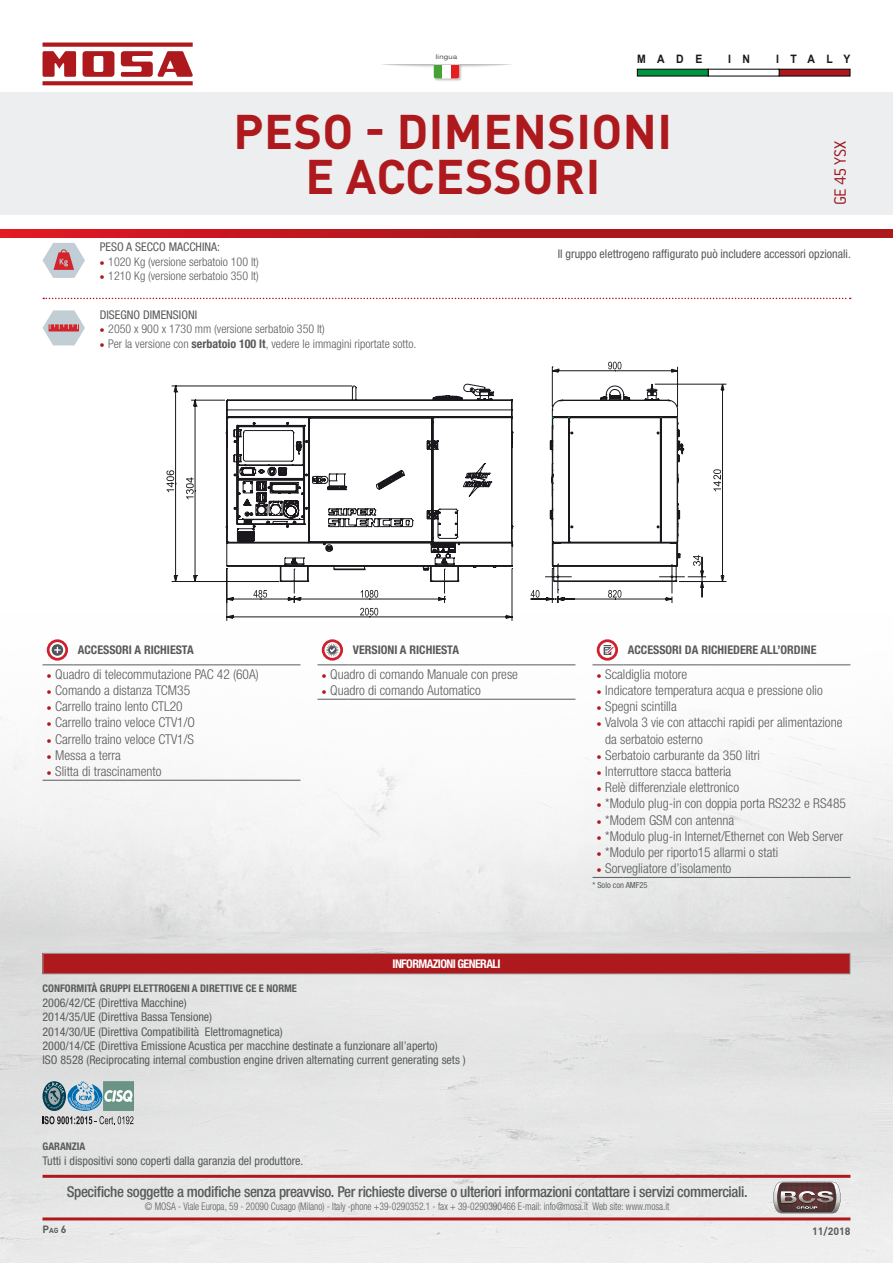
<style>
.page{position:relative;width:893px;height:1263px;background:#fff}
.page>*{position:absolute;margin:0;border:0;box-sizing:border-box;transform-origin:0 0}
.Stile_Titolo_GE{font:700 48px "DIN Pro";letter-spacing:.01em;color:#ad191d}
.Macchina_Laterale{font:300 18px "Conduit ITC";letter-spacing:-.02em;color:#9c1923}
.t1{font:500 condensed 15px "Helvetica Neue LTW1 G";letter-spacing:-.025em;color:#595a5b}
.t2{font:300 condensed 13.5px/16.2px "Helvetica Neue LTW1 G";color:#595a5b}
.Stile_DATI_TECNICI{font:condensed 12px/14.4px "Helvetica Neue LTW1 G";color:#595a5b}
.t3{font:300 condensed 12px "Helvetica Neue LTW1 G";color:#595a5b}
.t4{font:700 condensed 12px "Helvetica Neue LTW1 G";color:#595a5b}
.t5{font:700 condensed 12px "Helvetica Neue LTW1 G";letter-spacing:-.05em;color:#fff}
.t6{font:700 11.55px "Arial";letter-spacing:1.1em;color:#1a181c;scale:.9 1}
.t7{font:300 condensed 10.5px "Helvetica Neue LTW1 G";color:#595a5b;scale:.9 1}
.t8{font:700 condensed 10.5px "Helvetica Neue LTW1 G";color:#595a5b}
.Titoli_Dati_Tecnici{font:700 10.5px "DIN Pro";color:#595a5b}
.Stile_note{font:condensed 8.4px "Helvetica Neue LTW1 G";color:#595a5b}
.t9{font:expanded 6.3px "Helvetica Neue LT Std";letter-spacing:.06em;color:#4c4c4e}
.s1{color:#ad191d}
.s2{font-weight:700}
.s3{font-size:7.35px}
</style>
<div class="page">
<img style="left:0;top:581px;width:893px;height:682px">
<svg style="left:43px;top:43px;width:150px;height:42px"></svg>
<div style="left:0;top:92px;width:893px;height:123px;background:#edeeef"></div>
<hr style="left:43px;top:1175px;width:807px;height:3px;background:#ad191d">
<hr style="left:43px;top:1217px;width:807px;height:3px;background:#ad191d">
<svg style="left:773px;top:1182px;width:68px;height:31px;background:#7c6867"></svg>
<svg style="left:1px;top:230px;width:892px;height:7px;background:#ba181e"></svg>
<div style="left:433px;top:64px;width:29px;height:18px;background:#1a181c;opacity:.27"></div>
<svg style="left:442px;top:65px;width:9px;height:13px"></svg>
<div style="left:434px;top:65px;width:8px;height:13px;background:#46a235"></div>
<div style="left:451px;top:65px;width:8px;height:13px;background:#e41f1f"></div>
<div style="left:779px;top:69px;width:71px;height:7px;background:#ad191d;border:1px solid #020203"></div>
<div style="left:637px;top:69px;width:72px;height:7px;background:#009340;border:1px solid #020203"></div>
<div style="left:43px;top:953px;width:807px;height:21px;background:#ad191d"></div>
<hr style="left:43px;top:953px;width:807px;height:1px;background:#9d9fa0">
<svg style="left:43px;top:954px;width:1px;height:19px"></svg>
<svg style="left:850px;top:954px;width:1px;height:19px"></svg>
<hr style="left:43px;top:973px;width:807px;height:1px;background:#9d9fa0">
<svg style="left:43px;top:1081px;width:90px;height:43px;background:#90a9b0"></svg>
<svg style="left:43px;top:310px;width:42px;height:35px"></svg>
<svg style="left:43px;top:243px;width:42px;height:35px"></svg>
<svg style="left:43px;top:298px;width:808px;height:1px"></svg>
<svg style="left:608px;top:362px;width:13px;height:4px"></svg>
<svg style="left:166px;top:470px;width:5px;height:22px"></svg>
<svg style="left:171px;top:366px;width:555px;height:255px"></svg>
<svg style="left:551px;top:476px;width:2px;height:7px"></svg>
<svg style="left:550px;top:441px;width:2px;height:9px"></svg>
<svg style="left:550px;top:510px;width:23px;height:83px"></svg>
<svg style="left:645px;top:388px;width:38px;height:205px"></svg>
<svg style="left:600px;top:395px;width:30px;height:5px"></svg>
<svg style="left:713px;top:469px;width:8px;height:22px"></svg>
<hr style="left:43px;top:664px;width:31px;height:1px;background:#595a5b">
<hr style="left:74px;top:664px;width:226px;height:1px;background:#595a5b">
<hr style="left:43px;top:780px;width:31px;height:1px;background:#595a5b">
<hr style="left:74px;top:780px;width:226px;height:1px;background:#595a5b">
<svg style="left:47px;top:640px;width:21px;height:20px"></svg>
<div style="left:47px;top:639px;width:21px;height:22px;border:3px solid #ce202e;border-radius:50%"></div>
<svg style="left:51px;top:644px;width:13px;height:12px"></svg>
<hr style="left:317px;top:664px;width:32px;height:1px;background:#595a5b">
<hr style="left:349px;top:664px;width:226px;height:1px;background:#595a5b">
<hr style="left:317px;top:699px;width:32px;height:1px;background:#595a5b">
<hr style="left:349px;top:699px;width:226px;height:1px;background:#595a5b">
<div style="left:322px;top:639px;width:21px;height:22px;border:3px solid #ce202e;border-radius:50%"></div>
<svg style="left:325px;top:643px;width:14px;height:14px"></svg>
<hr style="left:592px;top:664px;width:31px;height:1px;background:#595a5b">
<hr style="left:623px;top:664px;width:227px;height:1px;background:#595a5b">
<hr style="left:592px;top:877px;width:31px;height:1px;background:#595a5b">
<hr style="left:623px;top:877px;width:227px;height:1px;background:#595a5b">
<div style="left:597px;top:639px;width:21px;height:22px;border:3px solid #ce202e;border-radius:50%"></div>
<svg style="left:604px;top:645px;width:10px;height:10px"></svg>
<p class="t9" style="left:436px;top:53px;width:23px">lingua</p>
<p class="t6" style="left:637px;top:51px;width:74px">MADE</p>
<p class="t6" style="left:728px;top:51px;width:26px">I N</p>
<p class="t6" style="left:776px;top:51px;width:84px">ITALY</p>
<p class="Stile_Titolo_GE" style="left:234px;top:99px;width:440px">PESO - DIMENSIONI</p>
<p class="Stile_Titolo_GE" style="left:305px;top:144px;width:297px">E ACCESSORI</p>
<p class="Macchina_Laterale" style="left:830px;top:205px;width:66px;rotate:-90deg">GE 45 YSX</p>
<p class="Stile_DATI_TECNICI" style="left:100px;top:240px;width:122px">PESO A SECCO MACCHINA:</p>
<p class="t3" style="left:100px;top:255px;width:160px"><span class="s1">•</span> 1020 Kg (versione serbatoio 100 lt)</p>
<p class="t3" style="left:100px;top:269px;width:160px"><span class="s1">•</span> 1210 Kg (versione serbatoio 350 lt)</p>
<p class="Stile_DATI_TECNICI" style="left:100px;top:308px;width:99px">DISEGNO DIMENSIONI</p>
<p class="t3" style="left:100px;top:322px;width:227px"><span class="s1">•</span> 2050 x 900 x 1730 mm (versione serbatoio 350 lt)</p>
<p class="t3" style="left:100px;top:337px;width:318px"><span class="s1">•</span> Per la versione con <span class="s2">serbatoio 100 lt</span>, vedere le immagini riportate sotto.</p>
<p class="Stile_DATI_TECNICI" style="left:558px;top:246px;width:295px">Il gruppo elettrogeno raffigurato può includere accessori opzionali.</p>
<p class="t4" style="left:78px;top:643px;width:117px">ACCESSORI A RICHIESTA</p>
<p class="t2" style="left:47px;top:666px;width:214px"><span class="s1">•</span> Quadro di telecommutazione PAC 42 (60A)</p>
<p class="t2" style="left:47px;top:682px;width:145px"><span class="s1">•</span> Comando a distanza TCM35</p>
<p class="t2" style="left:47px;top:698px;width:138px"><span class="s1">•</span> Carrello traino lento CTL20</p>
<p class="t2" style="left:47px;top:715px;width:150px"><span class="s1">•</span> Carrello traino veloce CTV1/O</p>
<p class="t2" style="left:47px;top:731px;width:149px"><span class="s1">•</span> Carrello traino veloce CTV1/S</p>
<p class="t2" style="left:47px;top:747px;width:76px"><span class="s1">•</span> Messa a terra</p>
<p class="t2" style="left:47px;top:763px;width:116px"><span class="s1">•</span> Slitta di trascinamento</p>
<p class="t4" style="left:353px;top:643px;width:108px">VERSIONI A RICHIESTA</p>
<p class="t2" style="left:322px;top:666px;width:198px"><span class="s1">•</span> Quadro di comando Manuale con prese</p>
<p class="t2" style="left:322px;top:682px;width:161px"><span class="s1">•</span> Quadro di comando Automatico</p>
<p class="t5" style="left:392px;top:956px;width:109px">INFORMAZIONI GENERALI</p>
<p class="t8" style="left:43px;top:982px;width:256px">CONFORMITÀ GRUPPI ELETTROGENI A DIRETTIVE CE E NORME</p>
<p class="Stile_DATI_TECNICI" style="left:43px;top:995px;width:425px">2006/42/CE (Direttiva Macchine)<br>2014/35/UE (Direttiva Bassa Tensione)<br>2014/30/UE (Direttiva Compatibilità Elettromagnetica)<br>2000/14/CE (Direttiva Emissione Acustica per macchine destinate a funzionare all’aperto)<br>ISO 8528 (Reciprocating internal combustion engine driven alternating current generating sets )</p>
<p class="t8" style="left:43px;top:1140px;width:44px">GARANZIA</p>
<p class="Stile_DATI_TECNICI" style="left:43px;top:1153px;width:262px">Tutti i dispositivi sono coperti dalla garanzia del produttore.</p>
<p class="t4" style="left:628px;top:643px;width:190px">ACCESSORI DA RICHIEDERE ALL’ORDINE</p>
<p class="t2" style="left:597px;top:666px;width:92px"><span class="s1">•</span> Scaldiglia motore</p>
<p class="t2" style="left:597px;top:682px;width:228px"><span class="s1">•</span> Indicatore temperatura acqua e pressione olio</p>
<p class="t2" style="left:597px;top:698px;width:82px"><span class="s1">•</span> Spegni scintilla</p>
<p class="t2" style="left:605px;top:715px;width:239px;text-indent:-9px"><span class="s1">•</span> Valvola 3 vie con attacchi rapidi per alimentazione da serbatoio esterno</p>
<p class="t2" style="left:597px;top:747px;width:165px"><span class="s1">•</span> Serbatoio carburante da 350 litri</p>
<p class="t2" style="left:597px;top:763px;width:136px"><span class="s1">•</span> Interruttore stacca batteria</p>
<p class="t2" style="left:597px;top:779px;width:144px"><span class="s1">•</span> Relè differenziale elettronico</p>
<p class="t2" style="left:597px;top:796px;width:251px"><span class="s1">•</span> *Modulo plug-in con doppia porta RS232 e RS485</p>
<p class="t2" style="left:597px;top:812px;width:139px"><span class="s1">•</span> *Modem GSM con antenna</p>
<p class="t2" style="left:597px;top:828px;width:248px"><span class="s1">•</span> *Modulo plug-in Internet/Ethernet con Web Server</p>
<p class="t2" style="left:597px;top:844px;width:183px"><span class="s1">•</span> *Modulo per riporto15 allarmi o stati</p>
<p class="t2" style="left:597px;top:860px;width:136px"><span class="s1">•</span> Sorvegliatore d’isolamento</p>
<p class="Stile_note" style="left:592px;top:880px;width:57px">* Solo con AMF25</p>
<p class="t1" style="left:67px;top:1183px;width:682px">Specifiche soggette a modifiche senza preavviso. Per richieste diverse o ulteriori informazioni contattare i servizi commerciali.</p>
<p class="t7" style="left:145px;top:1200px;width:584px">© MOSA - Viale Europa, 59 - 20090 Cusago (Milano) - Italy -phone +39-0290352.1 - fax + 39-0290390466 E-mail: info@mosa.it Web site: www.mosa.it</p>
<p class="Titoli_Dati_Tecnici" style="left:43px;top:1222px;width:26px">P<span class="s3">ag</span> 6</p>
<p class="Titoli_Dati_Tecnici" style="left:812px;top:1224px;width:40px">11/2018</p>
</div>
